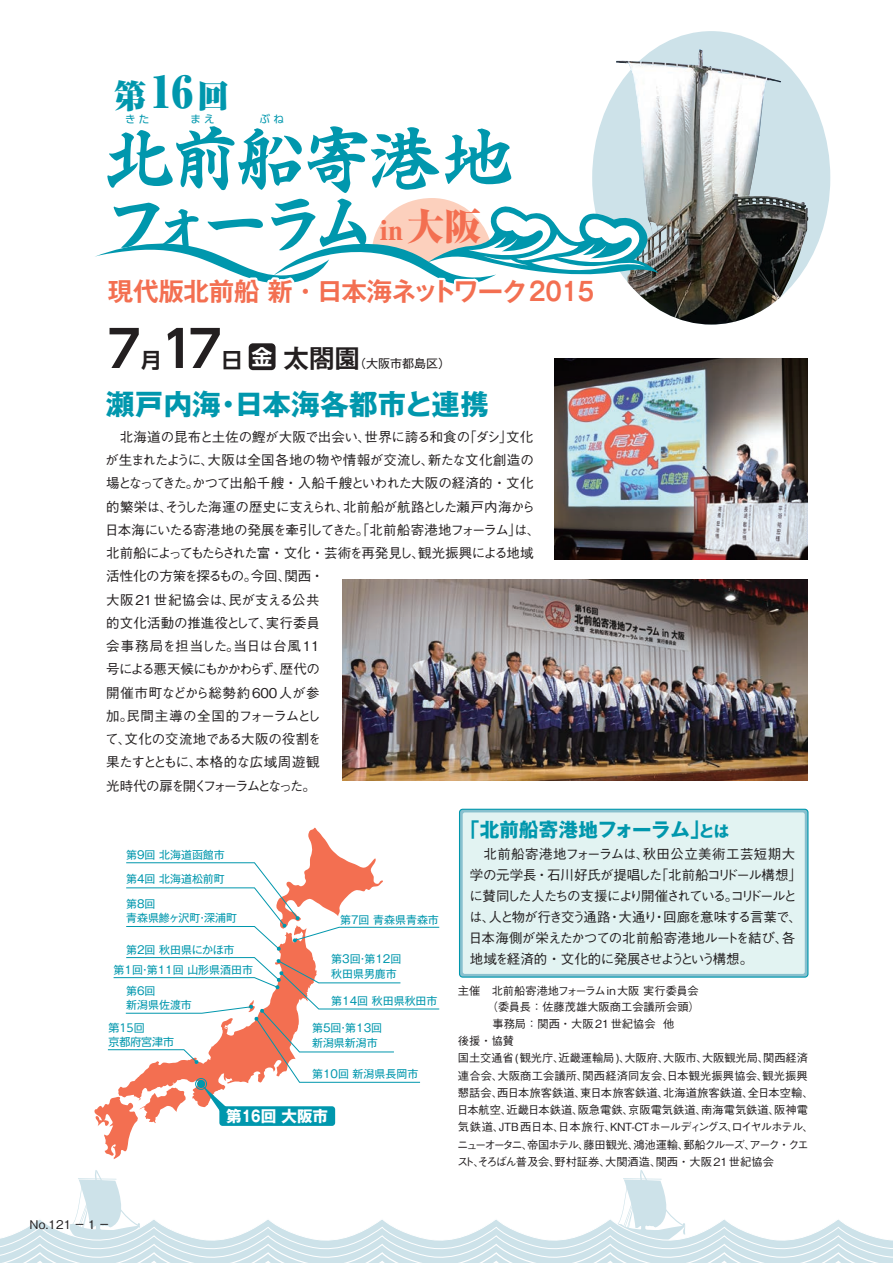
<style>
.page{position:relative;width:893px;height:1263px;background:#fff}
.page>*{position:absolute;margin:0;border:0;box-sizing:border-box;transform-origin:0 0}
.t1{font:70.05px/64.9px "hkgokukaikk";letter-spacing:-.065em;color:#0097ad}
.t2{font:700 50.25px "UD Shin Go Pro De";color:#231f20}
.t3{font:900 42.6px "Ryumin Pro";color:#0097ad}
.t4{font:900 31.95px "Ryumin Pro";color:#0097ad}
.t5{font:700 28.5px "Gothic MB101 Pro";letter-spacing:.01em;color:#0097ad}
.t6{font:800 expanded 26.4px "Ryumin Pro";color:#f36f51}
.t7{font:700 25.5px "Gothic MB101 Pro De";letter-spacing:-.01em;color:#f36f51}
.t8{font:700 21px "UD Shin Go Pro De";color:#231f20}
.t9{font:700 19.5px "Gothic MB101 Pro";letter-spacing:-.005em;color:#0097ad}
.t10{font:700 15.6px "Gothic MB101 Pro";color:#fff}
.t11{font:500 13.5px/23.2px "Gothic BBB Pro";letter-spacing:-.035em;color:#231f20}
.t12{font:500 13.5px/21px "Gothic BBB Pro";letter-spacing:-.06em;color:#231f20}
.t13{font:12px "Gothic MB101 Pro";color:#231f20}
.t14{font:500 12px "Gothic BBB Pro";color:#231f20}
.t15{font:500 11.25px/17.2px "Gothic BBB Pro";color:#231f20;text-align:right}
.t16{font:10.95px/15.5px "Gothic MB101 Pro";color:#0097ad}
.t17{font:10.95px/14.1px "UD Shin Go Pro";color:#0097ad}
.t18{font:10.5px "UD Shin Go Pro";color:#0097ad}
.s1{font-size:31.95px}
.s2{font-size:37.05px}
.s3{font-family:"UD Shin Go Pro De";font-weight:700;font-size:21px}
.s4{font-family:"Gothic MB101 Pro De";font-weight:700;font-size:25.5px}
.s5{font-size:15.6px}
</style>
<div class="page">
<div style="left:459px;top:809px;width:349px;height:168px;background:#88c0ce;border-radius:3px"></div>
<div style="left:459px;top:809px;width:349px;height:169px;border:1px solid #0097ad;border-radius:3px"></div>
<div style="left:463px;top:812px;width:342px;height:162px;background:#e2f3f2;border-radius:2px"></div>
<svg style="left:0;top:1170px;width:893px;height:93px"></svg>
<img style="left:342px;top:579px;width:466px;height:201px">
<img style="left:554px;top:358px;width:254px;height:201px">
<svg style="left:94px;top:827px;width:346px;height:332px"></svg>
<div style="left:592px;top:31px;width:238px;height:294px;background:#cde2e9;border-radius:50%"></div>
<img style="left:658px;top:91px;width:150px;height:234px">
<img style="left:616px;top:49px;width:191px;height:164px">
<svg style="left:95px;top:198px;width:563px;height:111px"></svg>
<div style="left:249px;top:343px;width:27px;height:27px;background:#231f20;border-radius:4px"></div>
<p class="t3" style="left:150px;top:58px;width:80px">16<span class="s1">回</span></p>
<p class="t4" style="left:114px;top:70px;width:33px">第</p>
<p class="t18" style="left:125px;top:111px;width:26px">き た</p>
<p class="t18" style="left:260px;top:111px;width:26px">ぶ ね</p>
<p class="t1" style="left:101px;top:127px;width:414px">北前船寄港地フォーラム</p>
<p class="t6" style="left:380px;top:210px;width:103px">in<span class="s2">大阪</span></p>
<p class="t7" style="left:108px;top:270px;width:488px">現代版北前船 新・日本海ネットワーク2015</p>
<p class="t2" style="left:108px;top:308px;width:116px">7 17</p>
<p class="t8" style="left:141px;top:343px;width:23px">月</p>
<p class="t13" style="left:222px;top:353px;width:230px"><span class="s3">日</span><sup>金</sup><span class="s4">太閤園</span>（大阪市都島区）</p>
<p class="t5" style="left:106px;top:380px;width:384px">瀬戸内海・日本海各都市と連携</p>
<p class="t11" style="left:105px;top:423px;width:437px">　北海道の昆布と土佐の鰹が大阪で出会い、世界に誇る和食の「ダシ」文化が生まれたように、大阪は全国各地の物や情報が交流し、新たな文化創造の場となってきた。かつて出船千艘・入船千艘といわれた大阪の経済的・文化的繁栄は、そうした海運の歴史に支えられ、北前船が航路とした瀬戸内海から日本海にいたる寄港地の発展を牽引してきた。「北前船寄港地フォーラム」は、北前船によってもたらされた富・文化・芸術を再発見し、観光振興による地域活性化の方策を探るもの。今回、関西・<br>大阪21世紀協会は、民が支える公共<br>的文化活動の推進役として、実行委員<br>会事務局を担当した。当日は台風11<br>号による悪天候にもかかわらず、歴代の<br>開催市町などから総勢約600人が参<br>加。民間主導の全国的フォーラムとし<br>て、文化の交流地である大阪の役割を<br>果たすとともに、本格的な広域周遊観<br>光時代の扉を開くフォーラムとなった。</p>
<p class="t16" style="left:126px;top:845px;width:100px">第9回 北海道函館市</p>
<p class="t16" style="left:126px;top:895px;width:112px;line-height:14.1px">第8回<br>青森県鯵ヶ沢町・深浦町</p>
<p class="t16" style="left:126px;top:941px;width:110px">第2回 秋田県にかほ市</p>
<p class="t16" style="left:114px;top:961px;width:141px">第1回・第11回 山形県酒田市</p>
<p class="t16" style="left:126px;top:981px;width:31px">第6回</p>
<p class="t16" style="left:126px;top:995px;width:67px">新潟県佐渡市</p>
<p class="t16" style="left:126px;top:870px;width:100px">第4回 北海道松前町</p>
<p class="t17" style="left:108px;top:1020px;width:67px">第15回<br>京都府宮津市</p>
<p class="t16" style="left:340px;top:910px;width:100px">第7回 青森県青森市</p>
<p class="t16" style="left:331px;top:950px;width:72px">第3回・第12回秋田県男鹿市</p>
<p class="t16" style="left:331px;top:991px;width:108px">第14回 秋田県秋田市</p>
<p class="t16" style="left:312px;top:1019px;width:72px">第5回・第13回新潟県新潟市</p>
<p class="t16" style="left:312px;top:1065px;width:108px">第10回 新潟県長岡市</p>
<p class="t10" style="left:226px;top:1103px;width:104px">第16回 大阪市</p>
<p class="t9" style="left:460px;top:813px;width:271px">「北前船寄港地フォーラム」<span class="s5">とは</span></p>
<p class="t12" style="left:469px;top:841px;width:335px">　北前船寄港地フォーラムは、秋田公立美術工芸短期大学の元学長・石川好氏が提唱した「北前船コリドール構想」に賛同した人たちの支援により開催されている。コリドールとは、人と物が行き交う通路・大通り・回廊を意味する言葉で、日本海側が栄えたかつての北前船寄港地ルートを結び、各地域を経済的・文化的に発展させようという構想。</p>
<p class="t15" style="left:458px;top:981px;width:243px;line-height:15.8px">主催　北前船寄港地フォーラムin大阪 実行委員会（委員長：佐藤茂雄大阪商工会議所会頭）</p>
<p class="t15" style="left:457px;top:1013px;width:358px;text-align:left;text-indent:35px">事務局：関西・大阪21世紀協会 他<br>後援・協賛　<br>国土交通省(観光庁、近畿運輸局)、大阪府、大阪市、大阪観光局、関西経済連合会、大阪商工会議所、関西経済同友会、日本観光振興協会、観光振興懇話会、西日本旅客鉄道、東日本旅客鉄道、北海道旅客鉄道、全日本空輸、日本航空、近畿日本鉄道、阪急電鉄、京阪電気鉄道、南海電気鉄道、阪神電気鉄道、JTB 西日本、日本旅行、KNT-CTホールディングス、ロイヤルホテル、ニューオータニ、帝国ホテル、藤田観光、鴻池運輸、郵船クルーズ、アーク・クエスト、そろばん普及会、野村証券、大関酒造、関西・大阪21世紀協会</p>
<p class="t14" style="left:30px;top:1215px;width:81px">No.121 一 1 一</p>
</div>
